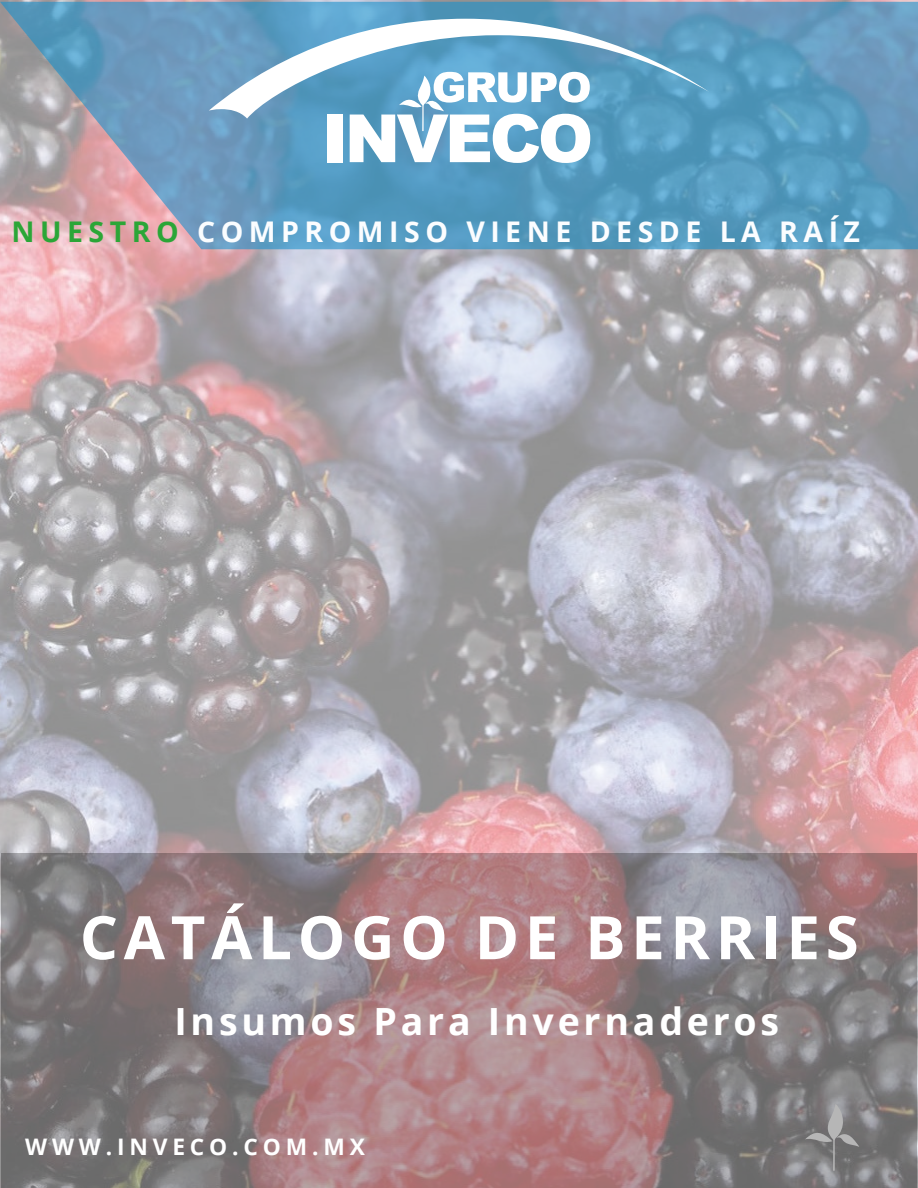
<style>
.page{position:relative;width:918px;height:1188px;background:#fff}
.page>*{position:absolute;margin:0;border:0;box-sizing:border-box;transform-origin:0 0}
.t1{font:700 60px "Open Sans";letter-spacing:.095em;color:#fff}
.t2{font:700 37.5px "Open Sans";letter-spacing:.1em;color:#fff}
.t3{font:700 28.5px "Open Sans";letter-spacing:.195em;color:#fbfdff}
.t4{font:700 22.8px "Open Sans";letter-spacing:.215em;color:#fff}
.s1{color:#2ba637}
</style>
<div class="page">
<img style="left:0;top:0;width:918px;height:1188px">
<svg style="left:0;top:2px;width:918px;height:247px;background:#6c9cbc"></svg>
<div style="left:328px;top:115px;width:14px;height:47px;background:#fff"></div>
<svg style="left:350px;top:119px;width:240px;height:44px"></svg>
<svg style="left:209px;top:19px;width:500px;height:100px"></svg>
<svg style="left:1px;top:853px;width:916px;height:335px;background:#937e81"></svg>
<p class="t3" style="left:12px;top:212px;width:850px"><span class="s1">NUESTRO</span> COMPROMISO VIENE DESDE LA RAÍZ</p>
<p class="t1" style="left:80px;top:895px;width:780px">CATÁLOGO DE BERRIES</p>
<p class="t2" style="left:174px;top:995px;width:606px">Insumos Para Invernaderos</p>
<p class="t4" style="left:25px;top:1131px;width:341px">WWW.INVECO.COM.MX</p>
</div>
